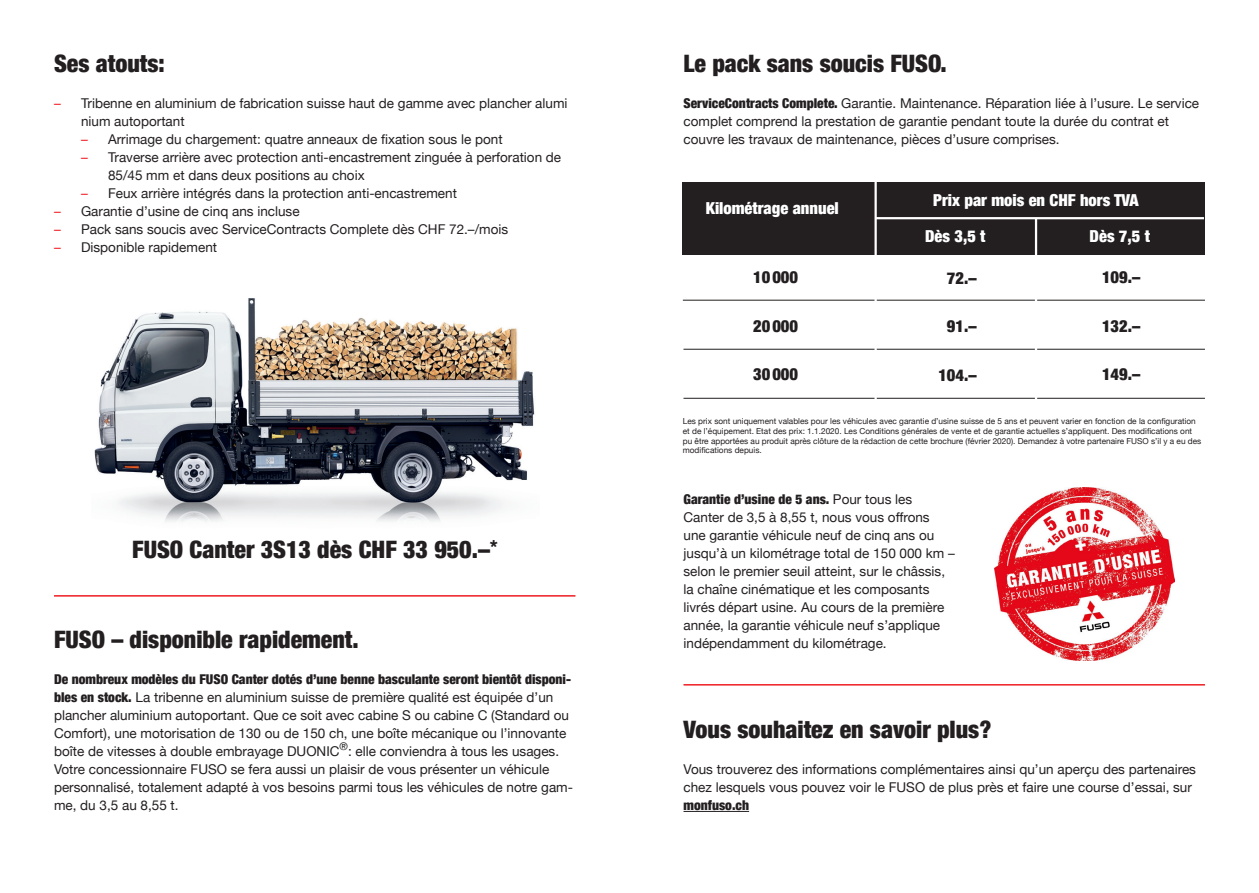
<style>
.page{position:relative;width:1259px;height:893px;background:#fff}
.page>*{position:absolute;margin:0;border:0;box-sizing:border-box;transform-origin:0 0}
.t1{font:900 condensed 24px "Helvetica Neue";color:#231f20}
.t2{font:900 condensed 16.5px "Helvetica Neue";color:#fff}
.t3{font:900 condensed 16.5px "Helvetica Neue";color:#231f20}
.t4{font:13.5px/18px "Helvetica Neue";color:#231f20}
.t5{font:8.25px/9.9px "Helvetica Neue";color:#231f20}
.s1{color:#ee1d23}
.s2{font-weight:900;font-stretch:condensed}
</style>
<div class="page">
<img style="left:94px;top:298px;width:441px;height:224px">
<img style="left:994px;top:487px;width:180px;height:173px">
<hr style="left:683px;top:684px;width:522px;height:2px;background:#ee1d23">
<div style="left:683px;top:182px;width:522px;height:72px;background:#231f20"></div>
<hr style="left:683px;top:398px;width:522px;height:1px;background:#231f20">
<hr style="left:683px;top:349px;width:522px;height:1px;background:#231f20">
<hr style="left:683px;top:300px;width:522px;height:1px;background:#231f20">
<hr style="left:874px;top:178px;width:2px;height:229px;background:#fff">
<hr style="left:1035px;top:218px;width:2px;height:185px;background:#fff">
<hr style="left:875px;top:217px;width:329px;height:2px;background:#fff">
<hr style="left:683px;top:811px;width:66px;height:1px;background:#231f20">
<hr style="left:54px;top:595px;width:521px;height:2px;background:#ee1d23">
<p class="t1" style="left:54px;top:49px;width:112px">Ses atouts:</p>
<p class="t4" style="left:81px;top:94px;width:488px;text-indent:-27px"><span class="s1">–</span> Tribenne en aluminium de fabrication suisse haut de gamme avec plancher alumi nium autoportant</p>
<p class="t4" style="left:81px;top:130px;width:423px"><span class="s1">–</span> Arrimage du chargement: quatre anneaux de fixation sous le pont</p>
<p class="t4" style="left:108px;top:148px;width:455px;text-indent:-27px"><span class="s1">–</span> Traverse arrière avec protection anti-encastrement zinguée à perforation de<br>85/45 mm et dans deux positions au choix</p>
<p class="t4" style="left:81px;top:184px;width:377px"><span class="s1">–</span> Feux arrière intégrés dans la protection anti-encastrement</p>
<p class="t4" style="left:54px;top:202px;width:247px"><span class="s1">–</span> Garantie d’usine de cinq ans incluse</p>
<p class="t4" style="left:54px;top:220px;width:456px"><span class="s1">–</span> Pack sans soucis avec ServiceContracts Complete dès CHF 72.–/mois</p>
<p class="t4" style="left:54px;top:238px;width:165px"><span class="s1">–</span> Disponible rapidement</p>
<p class="t1" style="left:132px;top:535px;width:367px">FUSO Canter 3S13 dès CHF 33 950.–<sup>*</sup></p>
<p class="t1" style="left:54px;top:625px;width:306px">FUSO – disponible rapidement.</p>
<p class="t4" style="left:54px;top:670px;width:520px"><span class="s2">De nombreux modèles du FUSO Canter dotés d’une benne basculante seront bientôt disponi&shy;bles en stock.</span> La tribenne en aluminium suisse de première qualité est équipée d’un plancher aluminium autoportant. Que ce soit avec cabine S ou cabine C (Standard ou Comfort), une motorisation de 130 ou de 150 ch, une boîte mécanique ou l’innovante boîte de vitesses à double embrayage DUONIC<sup>®</sup>: elle conviendra à tous les usages.<br>Votre concessionnaire FUSO se fera aussi un plaisir de vous présenter un véhicule personnalisé, totalement adapté à vos besoins parmi tous les véhicules de notre gam&shy;me, du 3,5 au 8,55 t.</p>
<p class="t1" style="left:683px;top:49px;width:265px">Le pack sans soucis FUSO.</p>
<p class="t4" style="left:683px;top:94px;width:517px"><span class="s2">ServiceContracts Complete.</span> Garantie. Maintenance. Réparation liée à l’usure. Le service complet comprend la prestation de garantie pendant toute la durée du contrat et couvre les travaux de maintenance, pièces d’usure comprises.</p>
<p class="t2" style="left:706px;top:198px;width:134px">Kilométrage annuel</p>
<p class="t3" style="left:753px;top:267px;width:46px">10000</p>
<p class="t3" style="left:753px;top:316px;width:46px">20000</p>
<p class="t3" style="left:753px;top:364px;width:46px">30000</p>
<p class="t2" style="left:933px;top:190px;width:207px">Prix par mois en CHF hors TVA</p>
<p class="t2" style="left:925px;top:226px;width:62px">Dès 3,5 t</p>
<p class="t2" style="left:1089px;top:226px;width:62px">Dès 7,5 t</p>
<p class="t3" style="left:947px;top:268px;width:31px">72.–</p>
<p class="t3" style="left:947px;top:316px;width:31px">91.–</p>
<p class="t3" style="left:938px;top:365px;width:40px">104.–</p>
<p class="t3" style="left:1102px;top:267px;width:40px">109.–</p>
<p class="t3" style="left:1102px;top:315px;width:40px">132.–</p>
<p class="t3" style="left:1102px;top:364px;width:40px">149.–</p>
<p class="t5" style="left:683px;top:416px;width:520px">Les prix sont uniquement valables pour les véhicules avec garantie d’usine suisse de 5 ans et peuvent varier en fonction de la configuration et de l’équipement. Etat des prix: 1.1.2020. Les Conditions générales de vente et de garantie actuelles s’appliquent. Des modifications ont pu être apportées au produit après clôture de la rédaction de cette brochure (février 2020). Demandez à votre partenaire FUSO s’il y a eu des modifications depuis.</p>
<p class="t4" style="left:683px;top:490px;width:273px"><span class="s2">Garantie d’usine de 5 ans.</span> Pour tous les Canter de 3,5 à 8,55 t, nous vous offrons une garantie véhicule neuf de cinq ans ou jusqu’à un kilométrage total de 150 000 km – selon le premier seuil atteint, sur le châssis, la chaîne cinématique et les composants livrés départ usine. Au cours de la première année, la garantie véhicule neuf s’applique indépendamment du kilométrage.</p>
<p class="t1" style="left:683px;top:715px;width:309px">Vous souhaitez en savoir plus?</p>
<p class="t4" style="left:683px;top:760px;width:514px">Vous trouverez des informations complémentaires ainsi qu’un aperçu des partenaires chez lesquels vous pouvez voir le FUSO de plus près et faire une course d’essai, sur <span class="s2">monfuso.ch</span></p>
</div>
